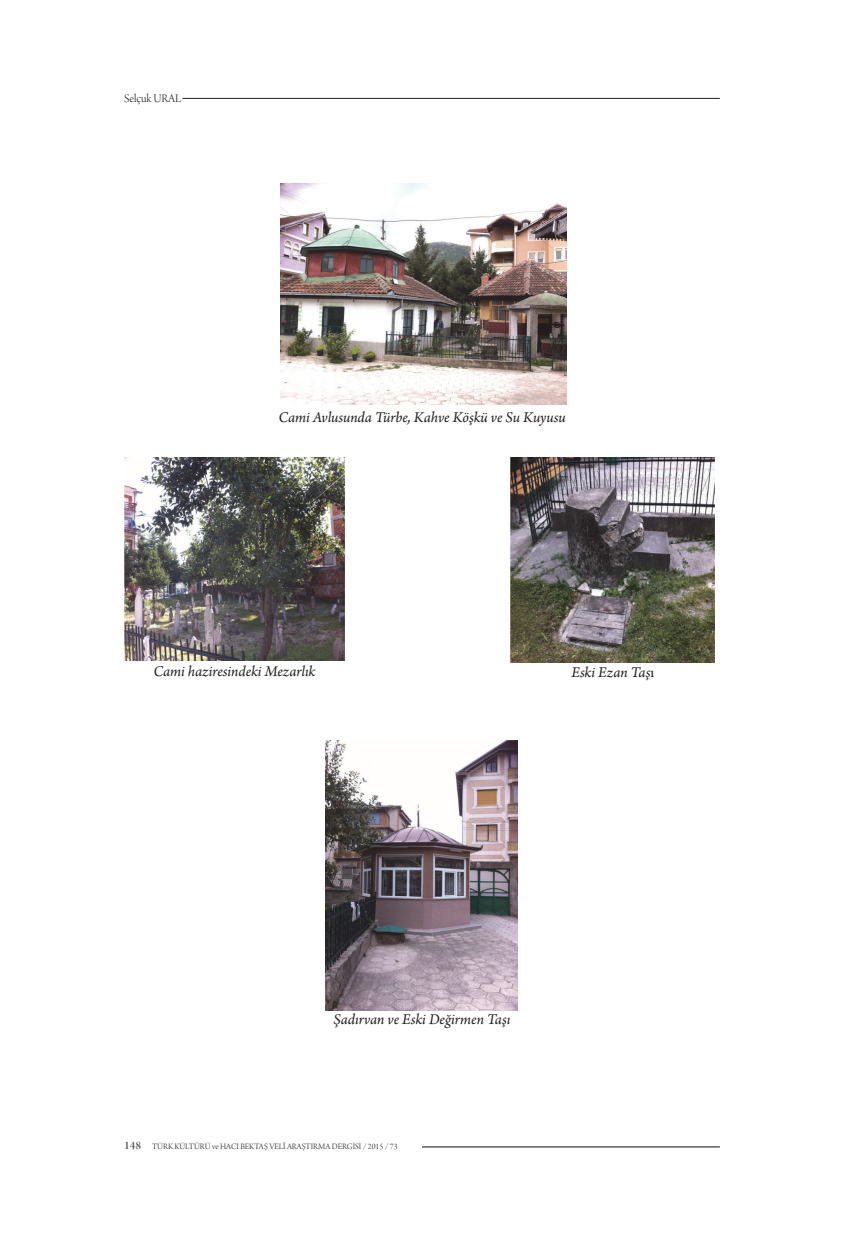
<style>
.page{position:relative;width:844px;height:1241px;background:#fff}
.page>*{position:absolute;margin:0;border:0;box-sizing:border-box;transform-origin:0 0}
.t1{font:italic 15.75px "Arno Pro";letter-spacing:-.005em;color:#231f20}
.t2{font:12.25px "Arno Pro Light Display";color:#231f20}
.t3{font:12.25px "Arno Pro Smbd Display";color:#57585a}
.t4{font:8.75px "Arno Pro Light Display";color:#231f20}
.s1{font-style:normal}
</style>
<div class="page">
<hr style="left:182px;top:98px;width:537px;height:1px;background:#231f20">
<hr style="left:422px;top:1146px;width:297px;height:1px;background:#57585a">
<img style="left:280px;top:184px;width:286px;height:220px">
<img style="left:124px;top:457px;width:221px;height:203px">
<img style="left:510px;top:457px;width:204px;height:205px">
<img style="left:325px;top:740px;width:193px;height:269px">
<p class="t2" style="left:124px;top:92px;width:59px">Selçuk URAL</p>
<p class="t1" style="left:278px;top:408px;width:289px">Cami Avlusunda Türbe, Kahve Köşkü ve Su Kuyusu</p>
<p class="t1" style="left:153px;top:662px;width:164px">Cami haziresindeki Mezarlık</p>
<p class="t1" style="left:571px;top:663px;width:84px">Eski Ezan Taş<span class="s1">ı</span></p>
<p class="t1" style="left:333px;top:1009px;width:178px">Şadırvan ve Eski Değirmen Taşı</p>
<p class="t3" style="left:124px;top:1137px;width:19px">148</p>
<p class="t4" style="left:152px;top:1140px;width:247px">TÜRK KÜLTÜRÜ ve HACI BEKTAŞ VELÎ ARAŞTIRMA DERGİSİ / 2015 / 73</p>
</div>
